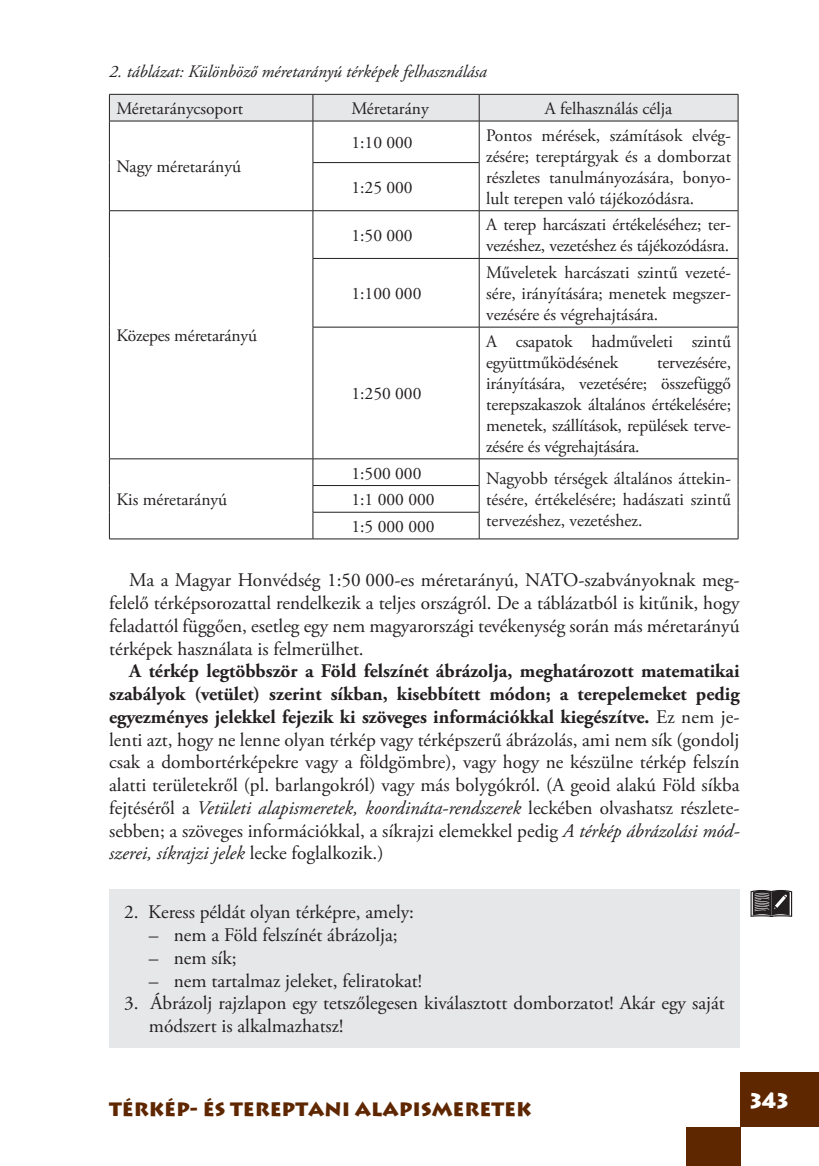
<style>
.page{position:relative;width:819px;height:1166px;background:#fff}
.page>*{position:absolute;margin:0;border:0;box-sizing:border-box;transform-origin:0 0}
.t1{font:700 21px "Lithograph";color:#fff}
.t2{font:19.25px/22.8px "Adobe Garamond Pro";color:#231f20;text-align:justify}
.t3{font:700 19.25px "Lithograph";color:#5f2700}
.t4{font:17.5px/21px "Adobe Garamond Pro";color:#231f20;text-align:justify}
.t5{font:italic 17.5px "Adobe Garamond Pro";color:#231f20}
.s1{font-weight:700}
.s2{font-style:italic}
</style>
<div class="page">
<div style="left:740px;top:1072px;width:79px;height:55px;background:#5f2700"></div>
<div style="left:685px;top:1127px;width:55px;height:39px;background:#5f2700"></div>
<svg style="left:109px;top:94px;width:629px;height:27px;background:#dbdcde"></svg>
<hr style="left:109px;top:121px;width:204px;height:1px;background:#231f20">
<hr style="left:109px;top:121px;width:1px;height:42px;background:#231f20">
<hr style="left:109px;top:163px;width:1px;height:47px;background:#231f20">
<hr style="left:313px;top:121px;width:166px;height:1px;background:#231f20">
<hr style="left:312px;top:121px;width:1px;height:41px;background:#231f20">
<hr style="left:479px;top:121px;width:259px;height:1px;background:#231f20">
<hr style="left:479px;top:121px;width:1px;height:41px;background:#231f20">
<hr style="left:737px;top:121px;width:1px;height:42px;background:#231f20">
<hr style="left:737px;top:163px;width:1px;height:47px;background:#231f20">
<hr style="left:313px;top:162px;width:166px;height:1px;background:#231f20">
<hr style="left:312px;top:163px;width:1px;height:47px;background:#231f20">
<hr style="left:479px;top:163px;width:1px;height:47px;background:#231f20">
<hr style="left:109px;top:210px;width:204px;height:1px;background:#231f20">
<hr style="left:109px;top:211px;width:1px;height:47px;background:#231f20">
<hr style="left:109px;top:258px;width:1px;height:69px;background:#231f20">
<hr style="left:109px;top:327px;width:1px;height:132px;background:#231f20">
<hr style="left:313px;top:210px;width:166px;height:1px;background:#231f20">
<hr style="left:312px;top:211px;width:1px;height:47px;background:#231f20">
<hr style="left:479px;top:210px;width:259px;height:1px;background:#231f20">
<hr style="left:479px;top:211px;width:1px;height:47px;background:#231f20">
<hr style="left:737px;top:211px;width:1px;height:47px;background:#231f20">
<hr style="left:313px;top:258px;width:166px;height:1px;background:#231f20">
<hr style="left:312px;top:259px;width:1px;height:68px;background:#231f20">
<hr style="left:479px;top:258px;width:259px;height:1px;background:#231f20">
<hr style="left:479px;top:259px;width:1px;height:68px;background:#231f20">
<hr style="left:737px;top:259px;width:1px;height:68px;background:#231f20">
<hr style="left:313px;top:327px;width:166px;height:1px;background:#231f20">
<hr style="left:312px;top:327px;width:1px;height:132px;background:#231f20">
<hr style="left:479px;top:327px;width:259px;height:1px;background:#231f20">
<hr style="left:479px;top:327px;width:1px;height:132px;background:#231f20">
<hr style="left:737px;top:327px;width:1px;height:132px;background:#231f20">
<hr style="left:109px;top:458px;width:204px;height:1px;background:#231f20">
<svg style="left:109px;top:459px;width:1px;height:80px"></svg>
<hr style="left:109px;top:539px;width:204px;height:1px;background:#231f20">
<hr style="left:313px;top:458px;width:166px;height:1px;background:#231f20">
<hr style="left:479px;top:458px;width:259px;height:1px;background:#231f20">
<svg style="left:737px;top:459px;width:1px;height:80px"></svg>
<hr style="left:479px;top:539px;width:259px;height:1px;background:#231f20">
<hr style="left:313px;top:485px;width:166px;height:1px;background:#231f20">
<hr style="left:313px;top:512px;width:166px;height:1px;background:#231f20">
<svg style="left:312px;top:459px;width:1px;height:80px"></svg>
<svg style="left:479px;top:459px;width:1px;height:80px"></svg>
<hr style="left:313px;top:539px;width:166px;height:1px;background:#231f20">
<div style="left:109px;top:889px;width:630px;height:159px;background:#e6e7e9"></div>
<svg style="left:750px;top:890px;width:42px;height:26px"></svg>
<p class="t5" style="left:109px;top:61px;width:379px">2. táblázat: Különböző méretarányú térképek felhasználása</p>
<p class="t4" style="left:116px;top:99px;width:128px">Méretaránycsoport</p>
<p class="t4" style="left:351px;top:99px;width:79px">Méretarány</p>
<p class="t4" style="left:545px;top:99px;width:129px">A felhasználás célja</p>
<p class="t4" style="left:116px;top:157px;width:126px">Nagy méretarányú</p>
<p class="t4" style="left:116px;top:326px;width:142px">Közepes méretarányú</p>
<p class="t4" style="left:351px;top:133px;width:63px">1:10 000</p>
<p class="t4" style="left:486px;top:125px;width:246px">Pontos mérések, számítások elvég&shy;zésére; tereptárgyak és a domborzat részletes tanulmányozására, bonyo&shy;lult terepen való tájékozódásra.</p>
<p class="t4" style="left:351px;top:178px;width:63px">1:25 000</p>
<p class="t4" style="left:351px;top:225px;width:63px">1:50 000</p>
<p class="t4" style="left:486px;top:215px;width:246px">A terep harcászati értékeléséhez; ter&shy;vezéshez, vezetéshez és tájékozódásra.</p>
<p class="t4" style="left:351px;top:284px;width:71px">1:100 000</p>
<p class="t4" style="left:486px;top:263px;width:246px">Műveletek harcászati szintű vezeté&shy;sére, irányítására; menetek megszer&shy;vezésére és végrehajtására.</p>
<p class="t4" style="left:351px;top:384px;width:71px">1:250 000</p>
<p class="t4" style="left:486px;top:331px;width:246px">A csapatok hadműveleti szintű együttműködésének</p>
<p class="t4" style="left:486px;top:352px;width:246px;text-indent:171px">tervezésére, irányítására, vezetésére; összefüggő terepszakaszok általános értékelésére; menetek, szállítások, repülések terve&shy;zésére és végrehajtására.</p>
<p class="t4" style="left:351px;top:463px;width:71px">1:500 000</p>
<p class="t4" style="left:486px;top:469px;width:246px">Nagyobb térségek általános áttekin&shy;tésére, értékelésére; hadászati szintű tervezéshez, vezetéshez.</p>
<p class="t4" style="left:116px;top:490px;width:112px">Kis méretarányú</p>
<p class="t4" style="left:351px;top:487px;width:85px;line-height:26.6px">1:1 000 000<br>1:5 000 000</p>
<p class="t2" style="left:109px;top:569px;width:632px;text-indent:20px">Ma a Magyar Honvédség 1:50 000-es méretarányú, NATO-szabványoknak meg&shy;felelő térképsorozattal rendelkezik a teljes országról. De a táblázatból is kitűnik, hogy feladattól függően, esetleg egy nem magyarországi tevékenység során más méretarányú térképek használata is felmerülhet.</p>
<p class="t2" style="left:109px;top:660px;width:632px;text-indent:20px"><span class="s1">A térkép legtöbbször a Föld felszínét ábrázolja, meghatározott matematikai szabályok (vetület) szerint síkban, kisebbített módon; a terepelemeket pedig egyezményes jelekkel fejezik ki szöveges információkkal kiegészítve.</span> Ez nem je&shy;lenti azt, hogy ne lenne olyan térkép vagy térképszerű ábrázolás, ami nem sík (gondolj csak a dombortérképekre vagy a földgömbre), vagy hogy ne készülne térkép felszín alatti területekről (pl. barlangokról) vagy más bolygókról. (A geoid alakú Föld síkba fejtéséről a <span class="s2">Vetületi alapismeretek, koordináta-rendszerek</span> leckében olvashatsz részlete&shy;sebben; a szöveges információkkal, a síkrajzi elemekkel pedig <span class="s2">A térkép ábrázolási mód&shy;szerei, síkrajzi jelek</span> lecke foglalkozik.)</p>
<p class="t2" style="left:124px;top:901px;width:291px">2. Keress példát olyan térképre, amely:</p>
<p class="t2" style="left:149px;top:924px;width:250px">– nem a Föld felszínét ábrázolja;</p>
<p class="t2" style="left:149px;top:947px;width:89px">– nem sík;</p>
<p class="t2" style="left:149px;top:969px;width:275px">– nem tartalmaz jeleket, feliratokat!</p>
<p class="t2" style="left:149px;top:992px;width:577px;text-indent:-25px">3. Ábrázolj rajzlapon egy tetszőlegesen kiválasztott domborzatot! Akár egy saját módszert is alkalmazhatsz!</p>
<p class="t3" style="left:109px;top:1097px;width:423px">TÉRKÉP- ÉS TEREPTANI ALAPISMERETEK</p>
<p class="t1" style="left:749px;top:1088px;width:41px">343</p>
</div>
